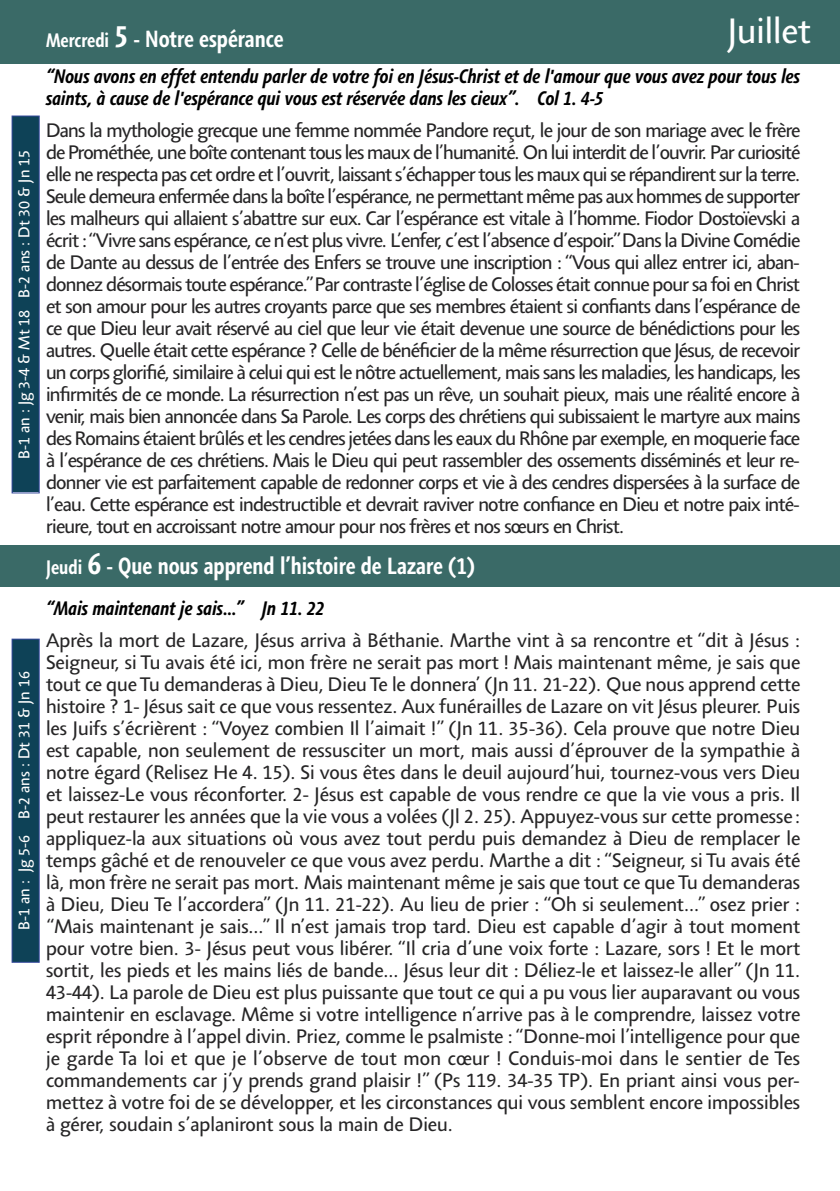
<style>
.page{position:relative;width:840px;height:1191px;background:#fff}
.page>*{position:absolute;margin:0;border:0;box-sizing:border-box;transform-origin:0 0}
.t1{font:36px "Agilita LT Std";color:#fff}
.t2{font:700 condensed 24px "Agilita LT Std";color:#fff}
.t3{font:20px/22px "Agilita LT Std";letter-spacing:-.035em;color:#262526;text-align:justify}
.t4{font:italic 700 condensed 20px/22px "Agilita LT Std";color:#000}
.t5{font:16px "Agilita LT Std";color:#fff}
.s1{font-size:20px}
.s2{font-size:32px}
</style>
<div class="page">
<div style="left:0;top:0;width:839px;height:64px;background:#3a6a67"></div>
<div style="left:0;top:545px;width:839px;height:41px;background:#3a6a67"></div>
<div style="left:13px;top:116px;width:26px;height:376px;background:#0e4257"></div>
<div style="left:12px;top:115px;width:28px;height:378px;border:1px solid #33489a"></div>
<div style="left:13px;top:639px;width:26px;height:322px;background:#0e4257"></div>
<div style="left:12px;top:638px;width:28px;height:324px;border:1px solid #33489a"></div>
<p class="t5" style="left:15px;top:459px;width:310px;rotate:-90deg">B-1 an : Jg 3-4 &amp; Mt 18 B-2 ans : Dt 30 &amp; Jn 15</p>
<p class="t5" style="left:15px;top:930px;width:260px;rotate:-90deg">B-1 an : Jg 5-6 B-2 ans : Dt 31 &amp; Jn 16</p>
<p class="t2" style="left:46px;top:29px;width:239px"><span class="s1">Mercredi</span> <span class="s2">5</span> - Notre espérance</p>
<h1 class="t1" style="left:727px;top:11px;width:84px">Juillet</h1>
<p class="t4" style="left:46px;top:65px;width:755px">“Nous avons en effet entendu parler de votre foi en Jésus-Christ et de l'amour que vous avez pour tous les saints, à cause de l'espérance qui vous est réservée dans les cieux”. Col 1. 4-5</p>
<p class="t3" style="left:46px;top:119px;width:755px">Dans la mythologie grecque une femme nommée Pandore reçut, le jour de son mariage avec le frère de Prométhée, une boîte contenant tous les maux de l’humanité. On lui interdit de l’ouvrir. Par curiosité elle ne respecta pas cet ordre et l’ouvrit, laissant s’échapper tous les maux qui se répandirent sur la terre.<br>Seule demeura enfermée dans la boîte l’espérance, ne permettant même pas aux hommes de supporter les malheurs qui allaient s’abattre sur eux. Car l’espérance est vitale à l’homme. Fiodor Dostoïevski a écrit : “Vivre sans espérance, ce n’est plus vivre. L’enfer, c’est l’absence d’espoir.” Dans la Divine Comédie de Dante au dessus de l’entrée des Enfers se trouve une inscription : “Vous qui allez entrer ici, aban&shy;donnez désormais toute espérance.” Par contraste l’église de Colosses était connue pour sa foi en Christ et son amour pour les autres croyants parce que ses membres étaient si confiants dans l’espérance de ce que Dieu leur avait réservé au ciel que leur vie était devenue une source de bénédictions pour les autres. Quelle était cette espérance ? Celle de bénéficier de la même résurrection que Jésus, de recevoir un corps glorifié, similaire à celui qui est le nôtre actuellement, mais sans les maladies, les handicaps, les infirmités de ce monde. La résurrection n’est pas un rêve, un souhait pieux, mais une réalité encore à venir, mais bien annoncée dans Sa Parole. Les corps des chrétiens qui subissaient le martyre aux mains des Romains étaient brûlés et les cendres jetées dans les eaux du Rhône par exemple, en moquerie face à l’espérance de ces chrétiens. Mais le Dieu qui peut rassembler des ossements disséminés et leur re&shy;donner vie est parfaitement capable de redonner corps et vie à des cendres dispersées à la surface de l’eau. Cette espérance est indestructible et devrait raviver notre confiance en Dieu et notre paix inté&shy;rieure, tout en accroissant notre amour pour nos frères et nos sœurs en Christ.</p>
<p class="t2" style="left:46px;top:555px;width:430px"><span class="s1">Jeudi</span> <span class="s2">6</span> - Que nous apprend l’histoire de Lazare (1)</p>
<p class="t4" style="left:46px;top:597px;width:280px">“Mais maintenant je sais...” Jn 11. 22</p>
<p class="t3" style="left:46px;top:629px;width:755px">Après la mort de Lazare, Jésus arriva à Béthanie. Marthe vint à sa rencontre et “dit à Jésus :<br>Seigneur, si Tu avais été ici, mon frère ne serait pas mort ! Mais maintenant même, je sais que tout ce que Tu demanderas à Dieu, Dieu Te le donnera’ (Jn 11. 21-22). Que nous apprend cette histoire ? 1- Jésus sait ce que vous ressentez. Aux funérailles de Lazare on vit Jésus pleurer. Puis les Juifs s’écrièrent : “Voyez combien Il l’aimait !” (Jn 11. 35-36). Cela prouve que notre Dieu est capable, non seulement de ressusciter un mort, mais aussi d’éprouver de la sympathie à notre égard (Relisez He 4. 15). Si vous êtes dans le deuil aujourd’hui, tournez-vous vers Dieu et laissez-Le vous réconforter. 2- Jésus est capable de vous rendre ce que la vie vous a pris. Il peut restaurer les années que la vie vous a volées (Jl 2. 25). Appuyez-vous sur cette promesse : appliquez-la aux situations où vous avez tout perdu puis demandez à Dieu de remplacer le temps gâché et de renouveler ce que vous avez perdu. Marthe a dit : “Seigneur, si Tu avais été là, mon frère ne serait pas mort. Mais maintenant même je sais que tout ce que Tu demanderas à Dieu, Dieu Te l’accordera” (Jn 11. 21-22). Au lieu de prier : “Oh si seulement...” osez prier : “Mais maintenant je sais...” Il n’est jamais trop tard. Dieu est capable d’agir à tout moment pour votre bien. 3- Jésus peut vous libérer. “Il cria d’une voix forte : Lazare, sors ! Et le mort sortit, les pieds et les mains liés de bande... Jésus leur dit : Déliez-le et laissez-le aller” (Jn 11.<br>43-44). La parole de Dieu est plus puissante que tout ce qui a pu vous lier auparavant ou vous maintenir en esclavage. Même si votre intelligence n’arrive pas à le comprendre, laissez votre esprit répondre à l’appel divin. Priez, comme le psalmiste : “Donne-moi l’intelligence pour que je garde Ta loi et que je l’observe de tout mon cœur ! Conduis-moi dans le sentier de Tes commandements car j’y prends grand plaisir !” (Ps 119. 34-35 TP). En priant ainsi vous per&shy;mettez à votre foi de se développer, et les circonstances qui vous semblent encore impossibles à gérer, soudain s’aplaniront sous la main de Dieu.</p>
</div>
